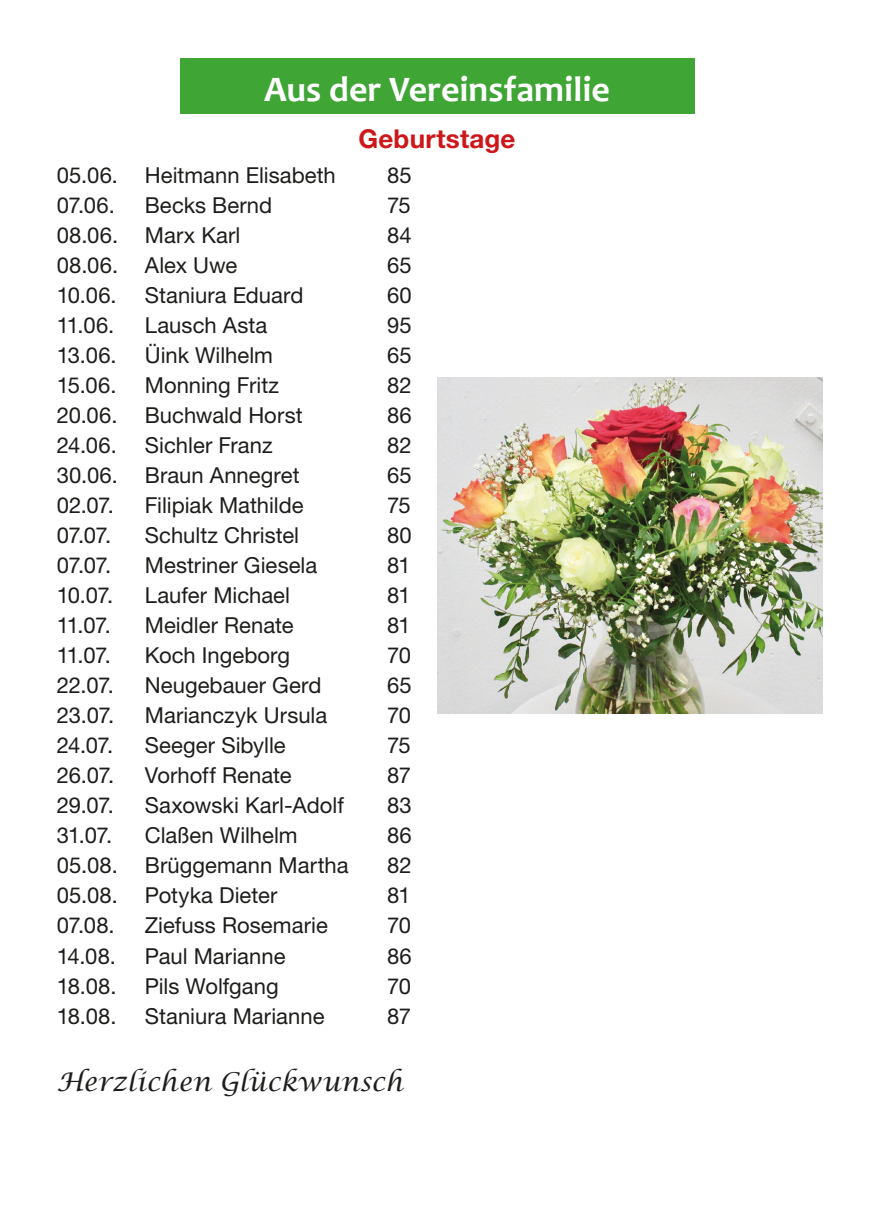
<style>
.page{position:relative;width:874px;height:1225px;background:#fff}
.page>*{position:absolute;margin:0;border:0;box-sizing:border-box;transform-origin:0 0}
.t1{font:700 36px "Candara";color:#fff}
.t2{font:italic 26px "Lucida Calligraphy";color:#1d1d1b}
.t3{font:700 26px "Helvetica Neue LT Std";letter-spacing:.01em;color:#cd171a}
.t4{font:22px "Helvetica Neue LT Std";color:#1d1d1b}
</style>
<div class="page">
<div style="left:180px;top:58px;width:513px;height:55px;background:#3fa535"></div>
<img style="left:437px;top:377px;width:385px;height:336px">
<h1 class="t1" style="left:264px;top:67px;width:347px">Aus der Vereinsfamilie</h1>
<p class="t3" style="left:358px;top:122px;width:158px">Geburtstage</p>
<p class="t4" style="left:57px;top:162px;width:280px">05.06. Heitmann Elisabeth</p>
<p class="t4" style="left:387px;top:162px;width:26px">85</p>
<p class="t4" style="left:57px;top:192px;width:60px">07.06.</p>
<p class="t4" style="left:145px;top:192px;width:129px">Becks Bernd</p>
<p class="t4" style="left:387px;top:192px;width:25px">75</p>
<p class="t4" style="left:57px;top:222px;width:185px">08.06. Marx Karl</p>
<p class="t4" style="left:387px;top:222px;width:26px">84</p>
<p class="t4" style="left:57px;top:252px;width:182px">08.06. Alex Uwe</p>
<p class="t4" style="left:387px;top:252px;width:26px">65</p>
<p class="t4" style="left:57px;top:282px;width:61px">10.06.</p>
<p class="t4" style="left:145px;top:282px;width:160px">Staniura Eduard</p>
<p class="t4" style="left:387px;top:282px;width:26px">60</p>
<p class="t4" style="left:57px;top:312px;width:59px">11.06.</p>
<p class="t4" style="left:145px;top:312px;width:124px">Lausch Asta</p>
<p class="t4" style="left:387px;top:312px;width:26px">95</p>
<p class="t4" style="left:57px;top:342px;width:61px">13.06.</p>
<p class="t4" style="left:145px;top:342px;width:130px">Üink Wilhelm</p>
<p class="t4" style="left:387px;top:342px;width:26px">65</p>
<p class="t4" style="left:57px;top:372px;width:61px">15.06.</p>
<p class="t4" style="left:145px;top:372px;width:136px">Monning Fritz</p>
<p class="t4" style="left:387px;top:372px;width:26px">82</p>
<p class="t4" style="left:57px;top:402px;width:247px">20.06. Buchwald Horst</p>
<p class="t4" style="left:387px;top:402px;width:26px">86</p>
<p class="t4" style="left:57px;top:432px;width:61px">24.06.</p>
<p class="t4" style="left:145px;top:432px;width:129px">Sichler Franz</p>
<p class="t4" style="left:387px;top:432px;width:26px">82</p>
<p class="t4" style="left:57px;top:462px;width:244px">30.06. Braun Annegret</p>
<p class="t4" style="left:387px;top:462px;width:26px">65</p>
<p class="t4" style="left:57px;top:492px;width:59px">02.07.</p>
<p class="t4" style="left:145px;top:492px;width:160px">Filipiak Mathilde</p>
<p class="t4" style="left:387px;top:492px;width:25px">75</p>
<p class="t4" style="left:57px;top:522px;width:56px">07.07.</p>
<p class="t4" style="left:145px;top:522px;width:156px">Schultz Christel</p>
<p class="t4" style="left:387px;top:522px;width:26px">80</p>
<p class="t4" style="left:57px;top:552px;width:56px">07.07.</p>
<p class="t4" style="left:145px;top:552px;width:174px">Mestriner Giesela</p>
<p class="t4" style="left:387px;top:552px;width:25px">81</p>
<p class="t4" style="left:57px;top:582px;width:58px">10.07.</p>
<p class="t4" style="left:145px;top:582px;width:147px">Laufer Michael</p>
<p class="t4" style="left:387px;top:582px;width:25px">81</p>
<p class="t4" style="left:57px;top:612px;width:56px">11.07.</p>
<p class="t4" style="left:145px;top:612px;width:150px">Meidler Renate</p>
<p class="t4" style="left:387px;top:612px;width:25px">81</p>
<p class="t4" style="left:57px;top:642px;width:56px">11.07.</p>
<p class="t4" style="left:145px;top:642px;width:147px">Koch Ingeborg</p>
<p class="t4" style="left:387px;top:642px;width:25px">70</p>
<p class="t4" style="left:57px;top:672px;width:59px">22.07.</p>
<p class="t4" style="left:145px;top:672px;width:178px">Neugebauer Gerd</p>
<p class="t4" style="left:387px;top:672px;width:26px">65</p>
<p class="t4" style="left:57px;top:702px;width:59px">23.07.</p>
<p class="t4" style="left:145px;top:702px;width:184px">Marianczyk Ursula</p>
<p class="t4" style="left:387px;top:702px;width:25px">70</p>
<p class="t4" style="left:57px;top:732px;width:58px">24.07.</p>
<p class="t4" style="left:145px;top:732px;width:142px">Seeger Sibylle</p>
<p class="t4" style="left:387px;top:732px;width:25px">75</p>
<p class="t4" style="left:57px;top:762px;width:59px">26.07.</p>
<p class="t4" style="left:145px;top:762px;width:148px">Vorhoff Renate</p>
<p class="t4" style="left:387px;top:762px;width:25px">87</p>
<p class="t4" style="left:57px;top:792px;width:59px">29.07.</p>
<p class="t4" style="left:145px;top:792px;width:200px">Saxowski Karl-Adolf</p>
<p class="t4" style="left:387px;top:792px;width:26px">83</p>
<p class="t4" style="left:57px;top:822px;width:57px">31.07.</p>
<p class="t4" style="left:145px;top:822px;width:154px">Claßen Wilhelm</p>
<p class="t4" style="left:387px;top:822px;width:26px">86</p>
<p class="t4" style="left:57px;top:852px;width:293px">05.08. Brüggemann Martha</p>
<p class="t4" style="left:387px;top:852px;width:26px">82</p>
<p class="t4" style="left:57px;top:882px;width:222px">05.08. Potyka Dieter</p>
<p class="t4" style="left:387px;top:882px;width:25px">81</p>
<p class="t4" style="left:57px;top:912px;width:59px">07.08.</p>
<p class="t4" style="left:145px;top:912px;width:184px">Ziefuss Rosemarie</p>
<p class="t4" style="left:387px;top:912px;width:25px">70</p>
<p class="t4" style="left:57px;top:942px;width:61px">14.08.</p>
<p class="t4" style="left:145px;top:942px;width:142px">Paul Marianne</p>
<p class="t4" style="left:387px;top:942px;width:26px">86</p>
<p class="t4" style="left:57px;top:972px;width:61px">18.08.</p>
<p class="t4" style="left:145px;top:972px;width:135px">Pils Wolfgang</p>
<p class="t4" style="left:387px;top:972px;width:25px">70</p>
<p class="t4" style="left:57px;top:1002px;width:61px">18.08.</p>
<p class="t4" style="left:145px;top:1002px;width:181px">Staniura Marianne</p>
<p class="t4" style="left:387px;top:1002px;width:25px">87</p>
<p class="t2" style="left:57px;top:1066px;width:347px">Herzlichen Glückwunsch</p>
</div>
